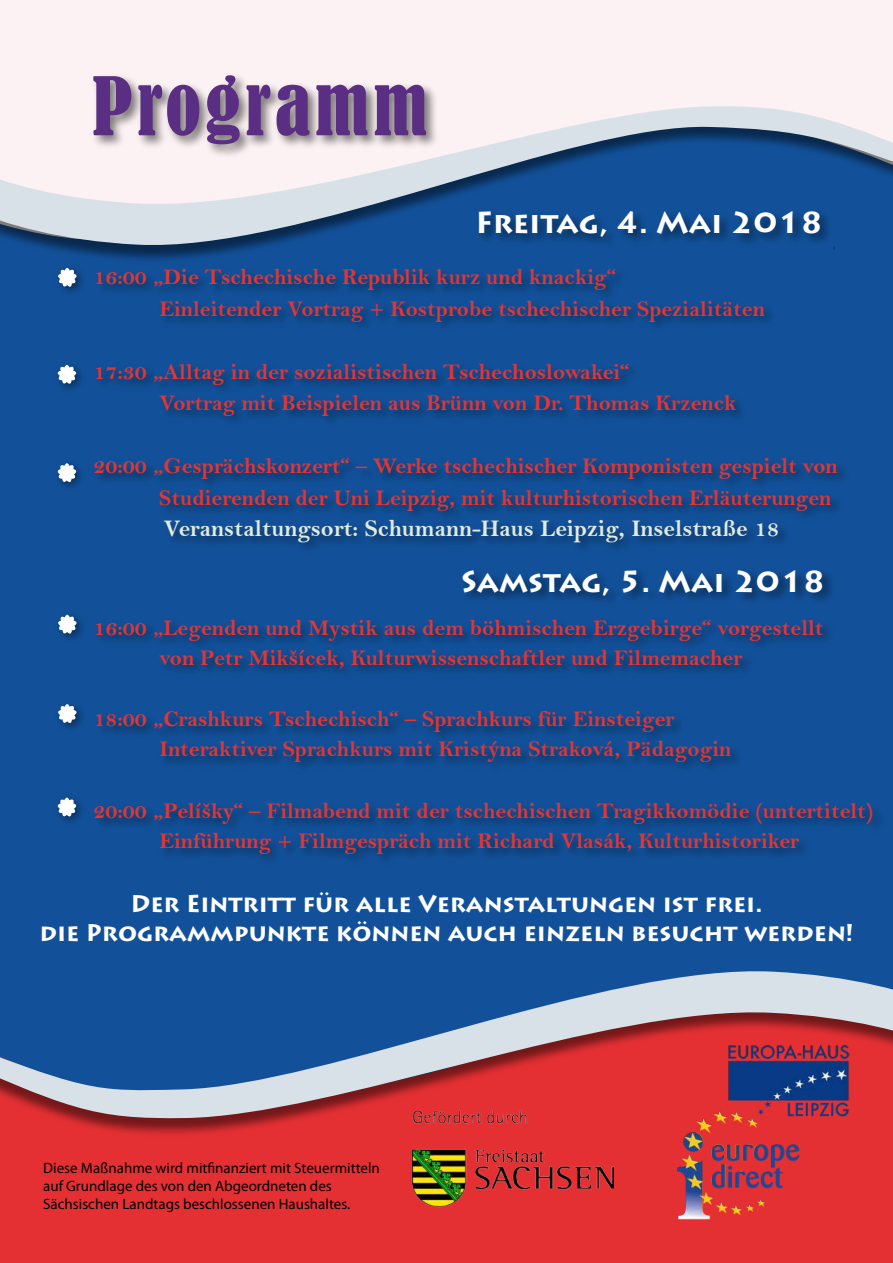
<style>
.page{position:relative;width:893px;height:1263px;background:#fff}
.page>*{position:absolute;margin:0;border:0;box-sizing:border-box;transform-origin:0 0}
.t1{font:condensed 75px "Bernard";letter-spacing:.05em;color:#5a2e82}
.t2{font:700 30px "Lithos Pro";color:#fff}
.t3{font:700 24px/28.8px "Lithos Pro";color:#fff;text-align:center}
.t4{font:24px "Bell MT Bold";color:#e2eadc}
.t5{font:22.5px/31.5px "Bell MT Bold";color:#e33534}
.t6{font:15px/18px "Myriad Pro";color:#000}
</style>
<div class="page">
<div style="left:0;top:946px;width:893px;height:317px;background:#e43033"></div>
<div style="left:0;top:0;width:893px;height:521px;background:#fcf1f3"></div>
<div style="left:0;top:265px;width:893px;height:204px;background:#12519a"></div>
<div style="left:0;top:108px;width:893px;height:157px;background:#000;opacity:.5"></div>
<svg style="left:0;top:106px;width:893px;height:147px"></svg>
<div style="left:0;top:469px;width:893px;height:494px;background:#12519a"></div>
<div style="left:0;top:973px;width:893px;height:165px;background:#000;opacity:.5"></div>
<svg style="left:0;top:963px;width:893px;height:156px"></svg>
<div style="left:52px;top:262px;width:36px;height:37px;background:#000;opacity:.45"></div>
<svg style="left:58px;top:268px;width:19px;height:19px"></svg>
<div style="left:52px;top:359px;width:36px;height:37px;background:#000;opacity:.45"></div>
<svg style="left:58px;top:365px;width:18px;height:19px"></svg>
<div style="left:52px;top:457px;width:36px;height:37px;background:#000;opacity:.45"></div>
<svg style="left:58px;top:463px;width:18px;height:19px"></svg>
<div style="left:52px;top:609px;width:36px;height:36px;background:#000;opacity:.45"></div>
<svg style="left:58px;top:615px;width:19px;height:19px"></svg>
<div style="left:52px;top:698px;width:36px;height:37px;background:#000;opacity:.45"></div>
<svg style="left:58px;top:704px;width:19px;height:19px"></svg>
<div style="left:52px;top:792px;width:36px;height:36px;background:#000;opacity:.45"></div>
<svg style="left:58px;top:798px;width:18px;height:19px"></svg>
<div style="left:92px;top:266px;width:795px;height:602px;background:#000;opacity:.5"></div>
<div style="left:475px;top:207px;width:360px;height:43px;background:#000;opacity:.5"></div>
<div style="left:459px;top:565px;width:378px;height:44px;background:#000;opacity:.5"></div>
<div style="left:90px;top:71px;width:351px;height:89px;background:#000;opacity:.5"></div>
<img style="left:412px;top:1106px;width:201px;height:102px">
<img style="left:678px;top:1044px;width:172px;height:176px">
<h1 class="t1" style="left:92px;top:75px;width:337px">Programm</h1>
<h2 class="t2" style="left:476px;top:208px;width:349px">Freitag, 4. Mai 2018</h2>
<p class="t5" style="left:159px;top:264px;width:607px;text-indent:-66px">16:00 „Die Tschechische Republik kurz und knackig“<br>Einleitender Vortrag + Kostprobe tschechischer Spezialitäten</p>
<p class="t5" style="left:159px;top:359px;width:579px;text-indent:-66px">17:30 „Alltag in der sozialistischen Tschechoslowakei“<br>Vortrag mit Beispielen aus Brünn von Dr. Thomas Krzenck</p>
<p class="t5" style="left:94px;top:453px;width:746px;text-align:right">20:00 „Gesprächskonzert“ – Werke tschechischer Komponisten gespielt von<br>Studierenden der Uni Leipzig, mit kulturhistorischen Erläuterungen</p>
<p class="t4" style="left:164px;top:520px;width:617px">Veranstaltungsort: Schumann-Haus Leipzig, Inselstraße 18</p>
<h2 class="t2" style="left:461px;top:567px;width:367px">Samstag, 5. Mai 2018</h2>
<p class="t5" style="left:159px;top:615px;width:666px;line-height:30px;text-indent:-66px">16:00 „Legenden und Mystik aus dem böhmischen Erzgebirge“ vorgestellt von Petr Mikšícek, Kulturwissenschaftler und Filmemacher</p>
<p class="t5" style="left:159px;top:706px;width:574px;line-height:30px;text-indent:-66px">18:00 „Crashkurs Tschechisch“ – Sprachkurs für Einsteiger<br>Interaktiver Sprachkurs mit Kristýna Straková, Pädagogin</p>
<p class="t5" style="left:94px;top:798px;width:781px;line-height:30px;text-align:center">20:00 „Pelíšky“ – Filmabend mit der tschechischen Tragikkomödie (untertitelt)<br>Einführung + Filmgespräch mit Richard Vlasák, Kulturhistoriker</p>
<p class="t3" style="left:39px;top:889px;width:816px">Der Eintritt für alle Veranstaltungen ist frei.<br>die Programmpunkte können auch einzeln besucht werden!</p>
<p class="t6" style="left:43px;top:1160px;width:338px">Diese Maßnahme wird mitfinanziert mit Steuermitteln auf Grundlage des von den Abgeordneten des<br>Sächsischen Landtags beschlossenen Haushaltes.</p>
</div>
